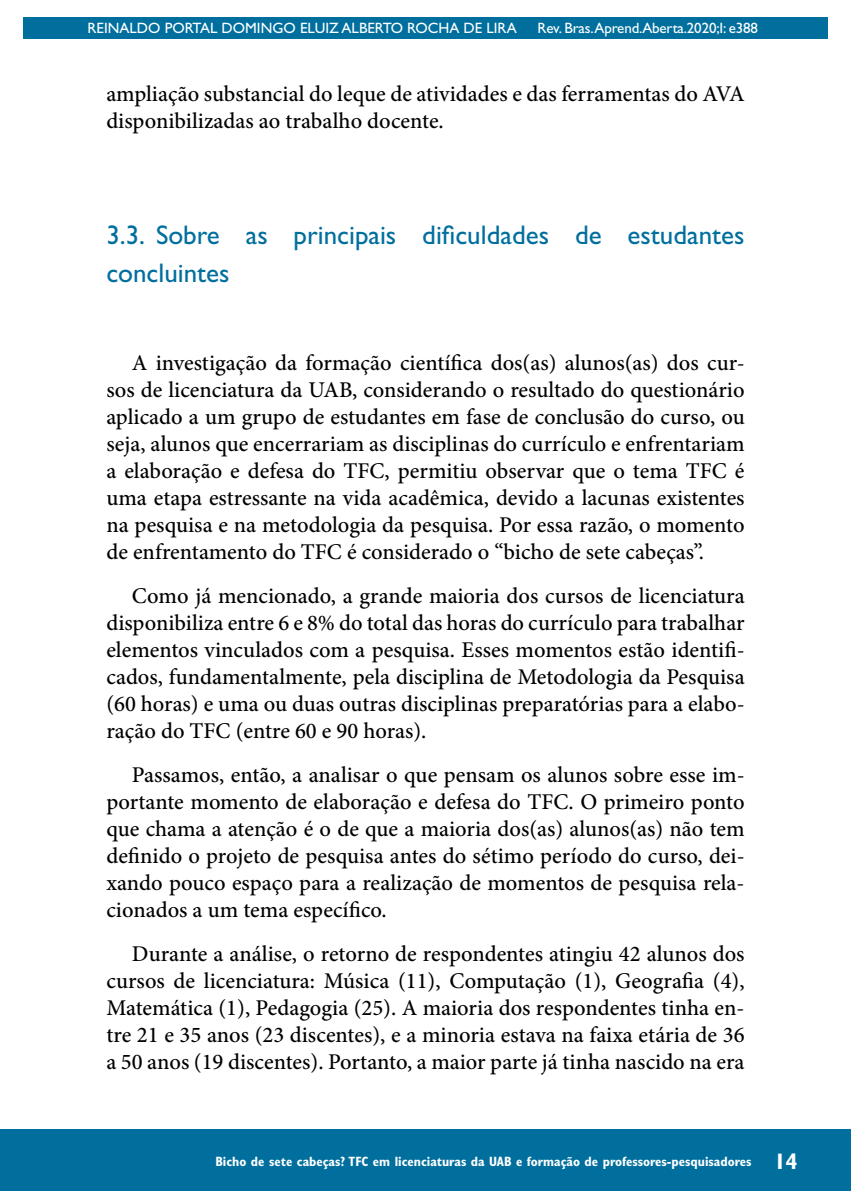
<style>
.page{position:relative;width:851px;height:1191px;background:#fff}
.page>*{position:absolute;margin:0;border:0;box-sizing:border-box;transform-origin:0 0}
.t1{font:27px/37.5px "Gill Sans Std";color:#006f9e}
.t2{font:500 22.5px/27px "Minion Pro";color:#000;text-align:justify}
.t3{font:15px "Gill Sans Std";color:#fff}
.t4{font:700 condensed 13.5px "Gill Sans";color:#fff}
.s1{font-size:22.5px}
</style>
<div class="page">
<hr style="left:104px;top:0;width:1px;height:467px;background:#006f9e">
<div style="left:23px;top:17px;width:804px;height:21px;background:#006f9e"></div>
<div style="left:0;top:1129px;width:850px;height:62px;background:#006f9e"></div>
<p class="t3" style="left:88px;top:19px;width:430px">REINALDO PORTAL DOMINGO ELUIZ ALBERTO ROCHA DE LIRA</p>
<p class="t3" style="left:537px;top:19px;width:222px">Rev. Bras.Aprend.Aberta.2020;I: e388</p>
<p class="t2" style="left:106px;top:81px;width:639px">ampliação substancial do leque de atividades e das ferramentas do AVA disponibilizadas ao trabalho docente.</p>
<p class="t1" style="left:106px;top:216px;width:639px">3.3. Sobre as principais dificuldades de estudantes concluintes</p>
<p class="t2" style="left:106px;top:349px;width:639px;text-indent:25px">A investigação da formação científica dos(as) alunos(as) dos cur&shy;sos de licenciatura da UAB, considerando o resultado do questionário aplicado a um grupo de estudantes em fase de conclusão do curso, ou seja, alunos que encerrariam as disciplinas do currículo e enfrentariam a elaboração e defesa do TFC, permitiu observar que o tema TFC é uma etapa estressante na vida acadêmica, devido a lacunas existentes na pesquisa e na metodologia da pesquisa. Por essa razão, o momento de enfrentamento do TFC é considerado o “bicho de sete cabeças”.</p>
<p class="t2" style="left:106px;top:582px;width:639px;text-indent:26px">Como já mencionado, a grande maioria dos cursos de licenciatura disponibiliza entre 6 e 8% do total das horas do currículo para trabalhar elementos vinculados com a pesquisa. Esses momentos estão identifi&shy;cados, fundamentalmente, pela disciplina de Metodologia da Pesquisa (60 horas) e uma ou duas outras disciplinas preparatórias para a elabo&shy;ração do TFC (entre 60 e 90 horas).</p>
<p class="t2" style="left:106px;top:761px;width:639px;text-indent:26px">Passamos, então, a analisar o que pensam os alunos sobre esse im&shy;portante momento de elaboração e defesa do TFC. O primeiro ponto que chama a atenção é o de que a maioria dos(as) alunos(as) não tem definido o projeto de pesquisa antes do sétimo período do curso, dei&shy;xando pouco espaço para a realização de momentos de pesquisa rela&shy;cionados a um tema específico.</p>
<p class="t2" style="left:106px;top:940px;width:639px;text-indent:26px">Durante a análise, o retorno de respondentes atingiu 42 alunos dos cursos de licenciatura: Música (11), Computação (1), Geografia (4), Matemática (1), Pedagogia (25). A maioria dos respondentes tinha en&shy;tre 21 e 35 anos (23 discentes), e a minoria estava na faixa etária de 36 a 50 anos (19 discentes). Portanto, a maior parte já tinha nascido na era</p>
<p class="t4" style="left:215px;top:1153px;width:583px">Bicho de sete cabeças? TFC em licenciaturas da UAB e formação de professores-pesquisadores <span class="s1">14</span></p>
</div>
